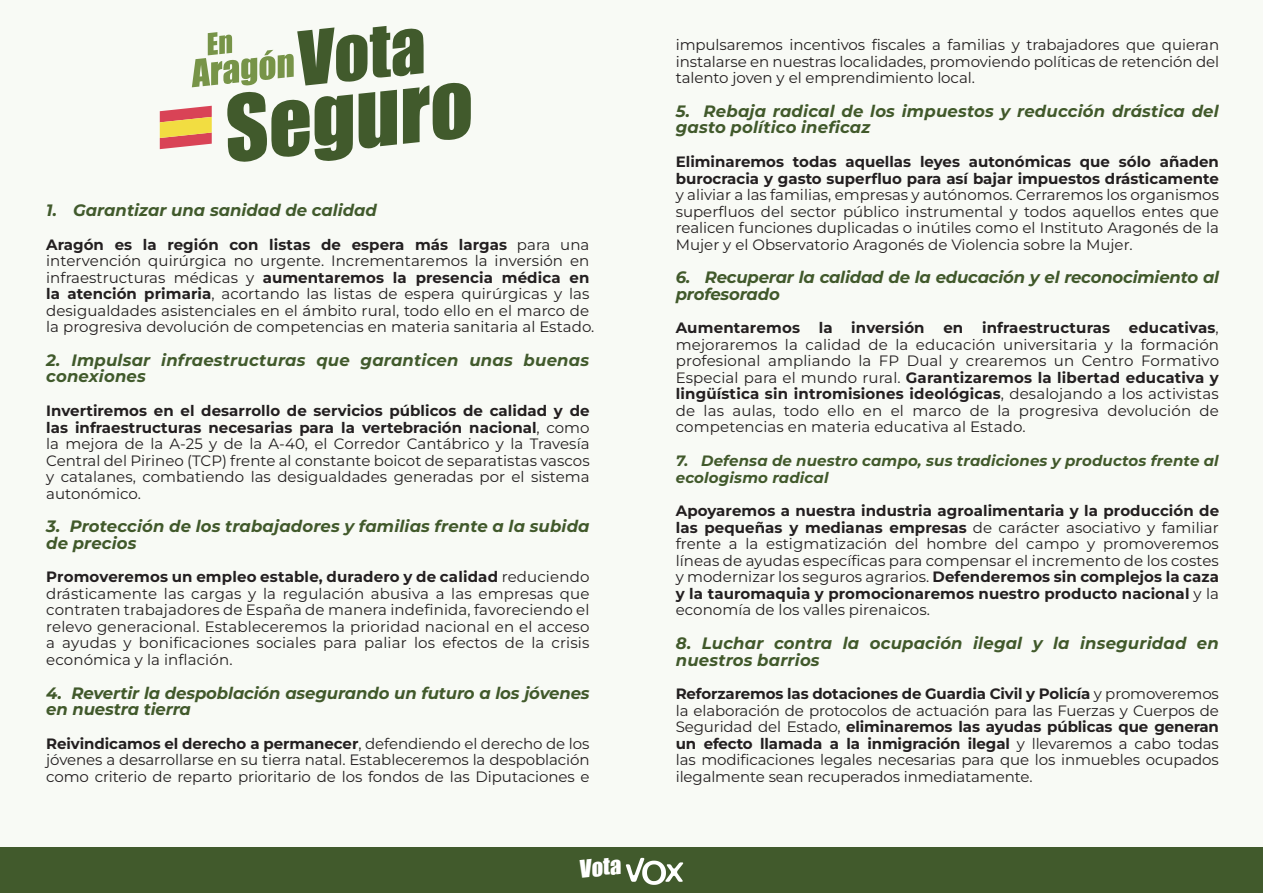
<style>
.page{position:relative;width:1263px;height:893px;background:#fff}
.page>*{position:absolute;margin:0;border:0;box-sizing:border-box;transform-origin:0 0}
.t1{font:22.35px "Impact";color:#fff}
.t2{font:italic 700 16.5px/16.5px "Montserrat";letter-spacing:.005em;color:#41592b}
.t3{font:italic 700 16.5px/16.5px "Montserrat";letter-spacing:.01em;color:#415a2c}
.t4{font:15px/16.5px "Montserrat";letter-spacing:.005em;color:#231f20;text-align:justify}
.t5{font:700 15px/16.5px "Montserrat";color:#231f20}
.t6{font:italic 700 15px/16.5px "Montserrat";letter-spacing:.01em;color:#41592b}
.s1{font-weight:700}
</style>
<div class="page">
<div style="left:0;top:848px;width:1263px;height:45px;background:#415a2c"></div>
<svg style="left:626px;top:858px;width:57px;height:27px"></svg>
<svg style="left:160px;top:26px;width:311px;height:136px"></svg>
<p class="t3" style="left:46px;top:201px;width:332px">1. Garantizar una sanidad de calidad</p>
<p class="t4" style="left:46px;top:236px;width:550px;text-align:left"><span class="s1">Aragón es la región con listas de espera más largas</span> para una intervención quirúrgica no urgente. Incrementaremos la inversión en infraestructuras médicas y <span class="s1">aumentaremos la presencia médica en la atención primaria</span>, acortando las listas de espera quirúrgicas y las desigualdades asistenciales en el ámbito rural, todo ello en el marco de la progresiva devolución de competencias en materia sanitaria al Estado.</p>
<p class="t3" style="left:46px;top:351px;width:544px">2. Impulsar infraestructuras que garanticen unas buenas conexiones</p>
<p class="t4" style="left:46px;top:402px;width:545px"><span class="s1">Invertiremos en el desarrollo de servicios públicos de calidad y de las infraestructuras necesarias para la vertebración nacional</span>, como la mejora de la A-25 y de la A-40, el Corredor Cantábrico y la Travesía Central del Pirineo (TCP) frente al constante boicot de separatistas vascos y catalanes, combatiendo las desigualdades generadas por el sistema autonómico.</p>
<p class="t2" style="left:46px;top:518px;width:545px">3. Protección de los trabajadores y familias frente a la subida de precios</p>
<p class="t4" style="left:46px;top:568px;width:545px"><span class="s1">Promoveremos un empleo estable, duradero y de calidad</span> reduciendo drásticamente las cargas y la regulación abusiva a las empresas que contraten trabajadores de España de manera indefinida, favoreciendo el relevo generacional. Estableceremos la prioridad nacional en el acceso a ayudas y bonificaciones sociales para paliar los efectos de la crisis económica y la inflación.</p>
<p class="t2" style="left:46px;top:684px;width:545px">4. Revertir la despoblación asegurando un futuro a los jóvenes en nuestra tierra</p>
<p class="t4" style="left:46px;top:735px;width:545px"><span class="s1">Reivindicamos el derecho a permanecer</span>, defendiendo el derecho de los jóvenes a desarrollarse en su tierra natal. Estableceremos la despoblación como criterio de reparto prioritario de los fondos de las Diputaciones e</p>
<h1 class="t1" style="left:577px;top:852px;width:43px;rotate:-6deg">Vota</h1>
<p class="t4" style="left:676px;top:36px;width:545px">impulsaremos incentivos fiscales a familias y trabajadores que quieran instalarse en nuestras localidades, promoviendo políticas de retención del talento joven y el emprendimiento local.</p>
<p class="t2" style="left:676px;top:102px;width:545px">5. Rebaja radical de los impuestos y reducción drástica del gasto político ineficaz</p>
<p class="t5" style="left:676px;top:153px;width:545px">Eliminaremos todas aquellas leyes autonómicas que sólo añaden burocracia y gasto superfluo para así bajar impuestos drásticamente</p>
<p class="t4" style="left:676px;top:186px;width:545px">y aliviar a las familias, empresas y autónomos. Cerraremos los organismos superfluos del sector público instrumental y todos aquellos entes que realicen funciones duplicadas o inútiles como el Instituto Aragonés de la Mujer y el Observatorio Aragonés de Violencia sobre la Mujer.</p>
<p class="t2" style="left:676px;top:269px;width:545px">6. Recuperar la calidad de la educación y el reconocimiento al profesorado</p>
<p class="t4" style="left:676px;top:319px;width:545px"><span class="s1">Aumentaremos la inversión en infraestructuras educativas</span>, mejoraremos la calidad de la educación universitaria y la formación profesional ampliando la FP Dual y crearemos un Centro Formativo Especial para el mundo rural. <span class="s1">Garantizaremos la libertad educativa y lingüística sin intromisiones ideológicas</span>, desalojando a los activistas de las aulas, todo ello en el marco de la progresiva devolución de competencias en materia educativa al Estado.</p>
<p class="t6" style="left:676px;top:452px;width:544px">7. Defensa de nuestro campo, sus tradiciones y productos frente al ecologismo radical</p>
<p class="t4" style="left:676px;top:502px;width:545px"><span class="s1">Apoyaremos a nuestra industria agroalimentaria y la producción de las pequeñas y medianas empresas</span> de carácter asociativo y familiar frente a la estigmatización del hombre del campo y promoveremos líneas de ayudas específicas para compensar el incremento de los costes y modernizar los seguros agrarios. <span class="s1">Defenderemos sin complejos la caza y la tauromaquia y promocionaremos nuestro producto nacional</span> y la economía de los valles pirenaicos.</p>
<p class="t2" style="left:676px;top:634px;width:545px">8. Luchar contra la ocupación ilegal y la inseguridad en nuestros barrios</p>
<p class="t4" style="left:676px;top:685px;width:545px"><span class="s1">Reforzaremos las dotaciones de Guardia Civil y Policía</span> y promoveremos la elaboración de protocolos de actuación para las Fuerzas y Cuerpos de Seguridad del Estado, <span class="s1">eliminaremos las ayudas públicas que generan un efecto llamada a la inmigración ilegal</span> y llevaremos a cabo todas las modificaciones legales necesarias para que los inmuebles ocupados ilegalmente sean recuperados inmediatamente.</p>
</div>
